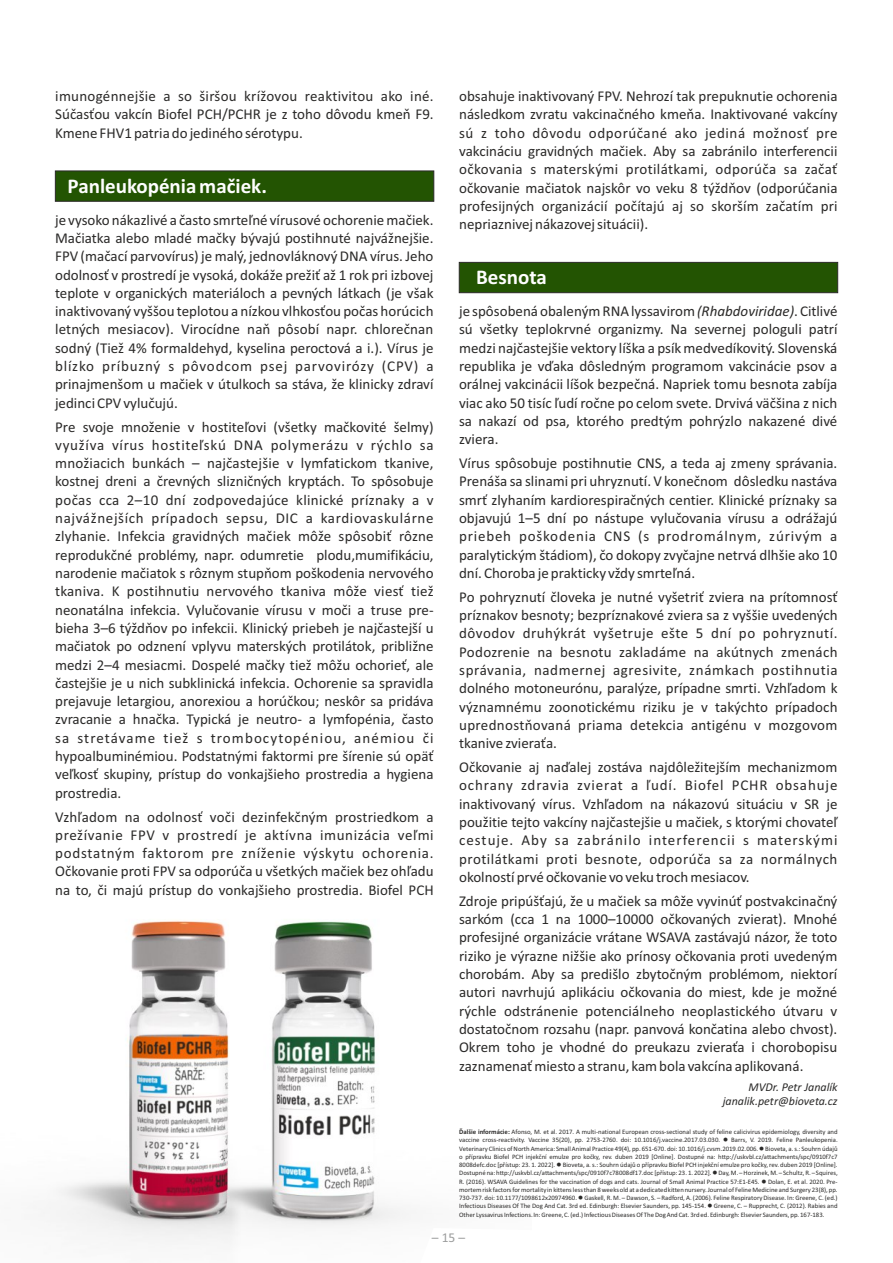
<style>
.page{position:relative;width:893px;height:1263px;background:#fff}
.page>*{position:absolute;margin:0;border:0;box-sizing:border-box;transform-origin:0 0}
.t1{font:700 21px "Calibri";color:#fefefe}
.t2{font:15px/18.3px "Calibri";color:#2b2a29;text-align:justify}
.t3{font:13.5px "Calibri";color:#9d9e9e}
.t4{font:italic 12px/14.7px "Calibri";color:#2b2a29;text-align:right}
.t5{font:6.75px/8.2px "Calibri";color:#2b2a29;text-align:justify}
.s1{font-style:italic}
.s2{font-weight:700}
</style>
<div class="page">
<img style="left:43px;top:920px;width:366px;height:323px">
<svg style="left:55px;top:171px;width:379px;height:31px;background:#245205"></svg>
<div style="left:459px;top:262px;width:379px;height:31px;background:#235402"></div>
<p class="t2" style="left:55px;top:88px;width:380px">imunogénnejšie a so širšou krížovou reaktivitou ako iné.<br>Súčasťou vakcín Biofel PCH/PCHR je z toho dôvodu kmeň F9.<br>Kmene FHV1 patria do jediného sérotypu.</p>
<h1 class="t1" style="left:68px;top:177px;width:201px">Panleukopénia mačiek.</h1>
<p class="t2" style="left:55px;top:212px;width:380px">je vysoko nákazlivé a často smrteľné vírusové ochorenie mačiek.<br>Mačiatka alebo mladé mačky bývajú postihnuté najvážnejšie.<br>FPV (mačací parvovírus) je malý, jednovláknový DNA vírus. Jeho odolnosť v prostredí je vysoká, dokáže prežiť až 1 rok pri izbovej teplote v organických materiáloch a pevných látkach (je však inaktivovaný vyššou teplotou a nízkou vlhkosťou počas horúcich letných mesiacov). Virocídne naň pôsobí napr. chlorečnan sodný (Tiež 4% formaldehyd, kyselina peroctová a i.). Vírus je blízko príbuzný s pôvodcom psej parvovirózy (CPV) a prinajmenšom u mačiek v útulkoch sa stáva, že klinicky zdraví jedinci CPV vylučujú.</p>
<p class="t2" style="left:55px;top:419px;width:380px">Pre svoje množenie v hostiteľovi (všetky mačkovité šelmy) využíva vírus hostiteľskú DNA polymerázu v rýchlo sa množiacich bunkách – najčastejšie v lymfatickom tkanive, kostnej dreni a črevných slizničných kryptách. To spôsobuje počas cca 2–10 dní zodpovedajúce klinické príznaky a v najvážnejších prípadoch sepsu, DIC a kardiovaskulárne zlyhanie. Infekcia gravidných mačiek môže spôsobiť rôzne reprodukčné problémy, napr. odumretie plodu,mumifikáciu, narodenie mačiatok s rôznym stupňom poškodenia nervového tkaniva. K postihnutiu nervového tkaniva môže viesť tiež neonatálna infekcia. Vylučovanie vírusu v moči a truse pre&shy;bieha 3–6 týždňov po infekcii. Klinický priebeh je najčastejší u mačiatok po odznení vplyvu materských protilátok, približne medzi 2–4 mesiacmi. Dospelé mačky tiež môžu ochorieť, ale častejšie je u nich subklinická infekcia. Ochorenie sa spravidla prejavuje letargiou, anorexiou a horúčkou; neskôr sa pridáva zvracanie a hnačka. Typická je neutro- a lymfopénia, často sa stretávame tiež s trombocytopéniou, anémiou či hypoalbuminémiou. Podstatnými faktormi pre šírenie sú opäť veľkosť skupiny, prístup do vonkajšieho prostredia a hygiena prostredia.</p>
<p class="t2" style="left:55px;top:809px;width:380px">Vzhľadom na odolnosť voči dezinfekčným prostriedkom a prežívanie FPV v prostredí je aktívna imunizácia veľmi podstatným faktorom pre zníženie výskytu ochorenia.<br>Očkovanie proti FPV sa odporúča u všetkých mačiek bez ohľadu na to, či majú prístup do vonkajšieho prostredia. Biofel PCH</p>
<p class="t2" style="left:459px;top:88px;width:380px">obsahuje inaktivovaný FPV. Nehrozí tak prepuknutie ochorenia následkom zvratu vakcinačného kmeňa. Inaktivované vakcíny sú z toho dôvodu odporúčané ako jediná možnosť pre vakcináciu gravidných mačiek. Aby sa zabránilo interferencii očkovania s materskými protilátkami, odporúča sa začať očkovanie mačiatok najskôr vo veku 8 týždňov (odporúčania profesijných organizácií počítajú aj so skorším začatím pri nepriaznivej nákazovej situácii).</p>
<h1 class="t1" style="left:476px;top:268px;width:72px">Besnota</h1>
<p class="t2" style="left:459px;top:303px;width:380px">je spôsobená obaleným RNA lyssavirom <span class="s1">(Rhabdoviridae)</span>. Citlivé sú všetky teplokrvné organizmy. Na severnej pologuli patrí medzi najčastejšie vektory líška a psík medvedíkovitý. Slovenská republika je vďaka dôsledným programom vakcinácie psov a orálnej vakcinácii líšok bezpečná. Napriek tomu besnota zabíja viac ako 50 tisíc ľudí ročne po celom svete. Drvivá väčšina z nich sa nakazí od psa, ktorého predtým pohrýzlo nakazené divé zviera.</p>
<p class="t2" style="left:459px;top:455px;width:380px">Vírus spôsobuje postihnutie CNS, a teda aj zmeny správania.<br>Prenáša sa slinami pri uhryznutí. V konečnom dôsledku nastáva smrť zlyhaním kardiorespiračných centier. Klinické príznaky sa objavujú 1–5 dní po nástupe vylučovania vírusu a odrážajú priebeh poškodenia CNS (s prodromálnym, zúrivým a paralytickým štádiom), čo dokopy zvyčajne netrvá dlhšie ako 10 dní. Choroba je prakticky vždy smrteľná.</p>
<p class="t2" style="left:459px;top:589px;width:380px">Po pohryznutí človeka je nutné vyšetriť zviera na prítomnosť príznakov besnoty; bezpríznakové zviera sa z vyššie uvedených dôvodov druhýkrát vyšetruje ešte 5 dní po pohryznutí.<br>Podozrenie na besnotu zakladáme na akútnych zmenách správania, nadmernej agresivite, známkach postihnutia dolného motoneurónu, paralýze, prípadne smrti. Vzhľadom k významnému zoonotickému riziku je v takýchto prípadoch uprednostňovaná priama detekcia antigénu v mozgovom tkanive zvieraťa.</p>
<p class="t2" style="left:459px;top:759px;width:380px">Očkovanie aj naďalej zostáva najdôležitejším mechanizmom ochrany zdravia zvierat a ľudí. Biofel PCHR obsahuje inaktivovaný vírus. Vzhľadom na nákazovú situáciu v SR je použitie tejto vakcíny najčastejšie u mačiek, s ktorými chovateľ cestuje. Aby sa zabránilo interferencii s materskými protilátkami proti besnote, odporúča sa za normálnych okolností prvé očkovanie vo veku troch mesiacov.</p>
<p class="t2" style="left:459px;top:893px;width:380px">Zdroje pripúšťajú, že u mačiek sa môže vyvinúť postvakcinačný sarkóm (cca 1 na 1000–10000 očkovaných zvierat). Mnohé profesijné organizácie vrátane WSAVA zastávajú názor, že toto riziko je výrazne nižšie ako prínosy očkovania proti uvedeným chorobám. Aby sa predišlo zbytočným problémom, niektorí autori navrhujú aplikáciu očkovania do miest, kde je možné rýchle odstránenie potenciálneho neoplastického útvaru v dostatočnom rozsahu (napr. panvová končatina alebo chvost).<br>Okrem toho je vhodné do preukazu zvieraťa i chorobopisu zaznamenať miesto a stranu, kam bola vakcína aplikovaná.</p>
<p class="t4" style="left:723px;top:1080px;width:116px">MVDr. Petr Janalík janalik.petr@bioveta.cz</p>
<p class="t5" style="left:459px;top:1128px;width:380px"><span class="s2">Ďalšie informácie:</span> Afonso, M. et al. 2017. A multi-national European cross-sectional study of feline calicivirus epidemiology, diversity and vaccine cross-reactivity. Vaccine 35(20), pp. 2753-2760. doi: 10.1016/j.vaccine.2017.03.030. ● Barrs, V. 2019. Feline Panleukopenia.<br>Veterinary Clinics of North America: Small Animal Practice 49(4), pp. 651-670. doi: 10.1016/j.cvsm.2019.02.006.●Bioveta, a. s.: Souhrn údajů o přípravku Biofel PCH injekční emulze pro kočky, rev. duben 2019 [Online]. Dostupné na: http://uskvbl.cz/attachments/spc/0910f7c7<br>8008defc.doc [přístup: 23. 1. 2022]. ● Bioveta, a. s.: Souhrn údajů o přípravku Biofel PCH injekční emulze pro kočky, rev. duben 2019 [Online].<br>Dostupné na: http://uskvbl.cz/attachments/spc/0910f7c78008df17.doc [přístup: 23. 1. 2022].●Day, M. – Horzinek, M. – Schultz, R. – Squires, R. (2016). WSAVA Guidelines for the vaccination of dogs and cats. Journal of Small Animal Practice 57:E1-E45. ● Dolan, E. et al. 2020. Pre&shy;mortem risk factors for mortality in kittens less than 8 weeks old at a dedicated kitten nursery. Journal of Feline Medicine and Surgery 23(8), pp.<br>730-737. doi: 10.1177/1098612x20974960. ● Gaskell, R. M. – Dawson, S. – Radford, A. (2006). Feline Respiratory Disease. In: Greene, C. (ed.)<br>Infectious Diseases Of The Dog And Cat. 3rd ed. Edinburgh: Elsevier Saunders, pp. 145-154. ● Greene, C. – Rupprecht, C. (2012). Rabies and Other Lyssavirus Infections. In: Greene, C. (ed.) Infectious Diseases Of The Dog And Cat. 3rd ed. Edinburgh: Elsevier Saunders, pp. 167-183.</p>
<p class="t3" style="left:432px;top:1231px;width:35px">– 15 –</p>
</div>
